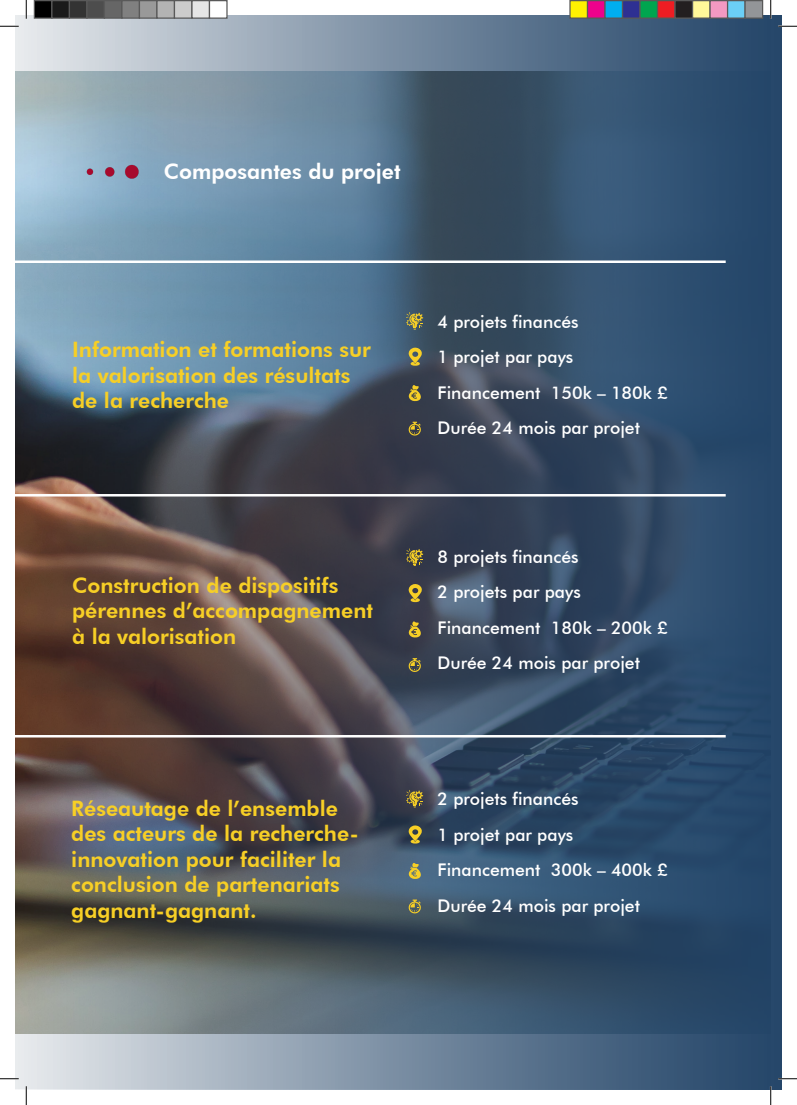
<style>
.page{position:relative;width:797px;height:1105px;background:#fff}
.page>*{position:absolute;margin:0;border:0;box-sizing:border-box;transform-origin:0 0}
.t1{font:800 21.25px/25.5px "Futura BT";color:#f7cf26}
.t2{font:800 21.25px "Futura BT";color:#fff}
.t3{font:500 17.5px "Futura BT";color:#fff}
</style>
<div class="page">
<img style="left:16px;top:16px;width:765px;height:1073px">
<img style="left:81px;top:163px;width:64px;height:24px">
<hr style="left:16px;top:494px;width:709px;height:2px;background:#fff">
<hr style="left:16px;top:260px;width:709px;height:3px;background:#fff">
<hr style="left:16px;top:735px;width:709px;height:2px;background:#fff">
<svg style="left:408px;top:347px;width:14px;height:19px"></svg>
<svg style="left:406px;top:312px;width:17px;height:18px"></svg>
<svg style="left:409px;top:385px;width:12px;height:16px"></svg>
<svg style="left:408px;top:422px;width:13px;height:14px"></svg>
<svg style="left:408px;top:584px;width:14px;height:18px"></svg>
<svg style="left:406px;top:548px;width:17px;height:18px"></svg>
<svg style="left:409px;top:621px;width:12px;height:16px"></svg>
<svg style="left:408px;top:658px;width:13px;height:14px"></svg>
<svg style="left:408px;top:825px;width:14px;height:19px"></svg>
<svg style="left:406px;top:790px;width:17px;height:17px"></svg>
<svg style="left:409px;top:863px;width:12px;height:16px"></svg>
<svg style="left:408px;top:899px;width:13px;height:14px"></svg>
<svg style="left:0;top:25px;width:19px;height:2px"></svg>
<svg style="left:778px;top:25px;width:19px;height:2px"></svg>
<svg style="left:0;top:1078px;width:19px;height:1px"></svg>
<svg style="left:778px;top:1078px;width:19px;height:1px"></svg>
<svg style="left:25px;top:0;width:2px;height:19px"></svg>
<svg style="left:25px;top:1086px;width:2px;height:19px"></svg>
<svg style="left:770px;top:0;width:1px;height:19px"></svg>
<svg style="left:770px;top:1086px;width:1px;height:19px"></svg>
<div style="left:34px;top:1px;width:18px;height:17px;background:#000"></div>
<div style="left:34px;top:0;width:18px;height:19px;border:1px solid #595959"></div>
<div style="left:52px;top:1px;width:17px;height:17px;background:#1a1a1a"></div>
<div style="left:51px;top:0;width:19px;height:19px;border:1px solid #595959"></div>
<div style="left:69px;top:1px;width:18px;height:17px;background:#333"></div>
<div style="left:69px;top:0;width:19px;height:19px;border:1px solid #595959"></div>
<div style="left:87px;top:1px;width:17px;height:17px;background:#4d4d4d"></div>
<div style="left:86px;top:0;width:19px;height:19px;border:1px solid #595959"></div>
<div style="left:104px;top:1px;width:18px;height:17px;background:#666"></div>
<div style="left:104px;top:0;width:18px;height:19px;border:1px solid #595959"></div>
<div style="left:122px;top:1px;width:17px;height:17px;background:#808080"></div>
<div style="left:121px;top:0;width:19px;height:19px;border:1px solid #595959"></div>
<div style="left:139px;top:1px;width:18px;height:17px;background:#999"></div>
<div style="left:139px;top:0;width:19px;height:19px;border:1px solid #595959"></div>
<div style="left:157px;top:1px;width:17px;height:17px;background:#b3b3b3"></div>
<div style="left:156px;top:0;width:19px;height:19px;border:1px solid #595959"></div>
<div style="left:174px;top:1px;width:18px;height:17px;background:#ccc"></div>
<div style="left:174px;top:0;width:18px;height:19px;border:1px solid #595959"></div>
<div style="left:192px;top:1px;width:17px;height:17px;background:#e6e6e6"></div>
<div style="left:191px;top:0;width:19px;height:19px;border:1px solid #595959"></div>
<div style="left:209px;top:1px;width:18px;height:17px;background:#fff"></div>
<div style="left:209px;top:0;width:19px;height:19px;border:1px solid #595959"></div>
<div style="left:570px;top:1px;width:17px;height:17px;background:#fff101"></div>
<div style="left:569px;top:0;width:19px;height:19px;border:1px solid #595959"></div>
<div style="left:587px;top:1px;width:18px;height:17px;background:#ed028c"></div>
<div style="left:587px;top:0;width:18px;height:19px;border:1px solid #595959"></div>
<div style="left:605px;top:1px;width:17px;height:17px;background:#00aeef"></div>
<div style="left:604px;top:0;width:19px;height:19px;border:1px solid #595959"></div>
<div style="left:622px;top:1px;width:18px;height:17px;background:#2e3092"></div>
<div style="left:622px;top:0;width:18px;height:19px;border:1px solid #595959"></div>
<div style="left:640px;top:1px;width:17px;height:17px;background:#00a54f"></div>
<div style="left:639px;top:0;width:19px;height:19px;border:1px solid #595959"></div>
<div style="left:657px;top:1px;width:18px;height:17px;background:#ee1d23"></div>
<div style="left:657px;top:0;width:18px;height:19px;border:1px solid #595959"></div>
<div style="left:675px;top:1px;width:17px;height:17px;background:#231f20"></div>
<div style="left:674px;top:0;width:19px;height:19px;border:1px solid #595959"></div>
<div style="left:692px;top:1px;width:18px;height:17px;background:#fff79a"></div>
<div style="left:692px;top:0;width:18px;height:19px;border:1px solid #595959"></div>
<div style="left:710px;top:1px;width:17px;height:17px;background:#f499c2"></div>
<div style="left:709px;top:0;width:19px;height:19px;border:1px solid #595959"></div>
<div style="left:727px;top:1px;width:18px;height:17px;background:#6bcff6"></div>
<div style="left:727px;top:0;width:18px;height:19px;border:1px solid #595959"></div>
<div style="left:745px;top:1px;width:17px;height:17px;background:#939598"></div>
<div style="left:744px;top:0;width:19px;height:19px;border:1px solid #595959"></div>
<p class="t2" style="left:164px;top:158px;width:238px">Composantes du projet</p>
<p class="t1" style="left:72px;top:336px;width:300px">Information et formations sur la valorisation des résultats de la recherche</p>
<p class="t1" style="left:72px;top:572px;width:302px">Construction de dispositifs pérennes d’accompagnement à la valorisation</p>
<p class="t1" style="left:71px;top:795px;width:289px">Réseautage de l’ensemble des acteurs de la recherche&shy;innovation pour faciliter la conclusion de partenariats gagnant-gagnant.</p>
<p class="t3" style="left:437px;top:311px;width:142px">4 projets financés</p>
<p class="t3" style="left:437px;top:346px;width:137px">1 projet par pays</p>
<p class="t3" style="left:437px;top:382px;width:232px">Financement 150k – 180k £</p>
<p class="t3" style="left:437px;top:417px;width:204px">Durée 24 mois par projet</p>
<p class="t3" style="left:437px;top:546px;width:142px">8 projets financés</p>
<p class="t3" style="left:437px;top:581px;width:145px">2 projets par pays</p>
<p class="t3" style="left:437px;top:617px;width:232px">Financement 180k – 200k £</p>
<p class="t3" style="left:437px;top:652px;width:204px">Durée 24 mois par projet</p>
<p class="t3" style="left:437px;top:788px;width:142px">2 projets financés</p>
<p class="t3" style="left:437px;top:824px;width:137px">1 projet par pays</p>
<p class="t3" style="left:437px;top:859px;width:232px">Financement 300k – 400k £</p>
<p class="t3" style="left:437px;top:895px;width:204px">Durée 24 mois par projet</p>
</div>
